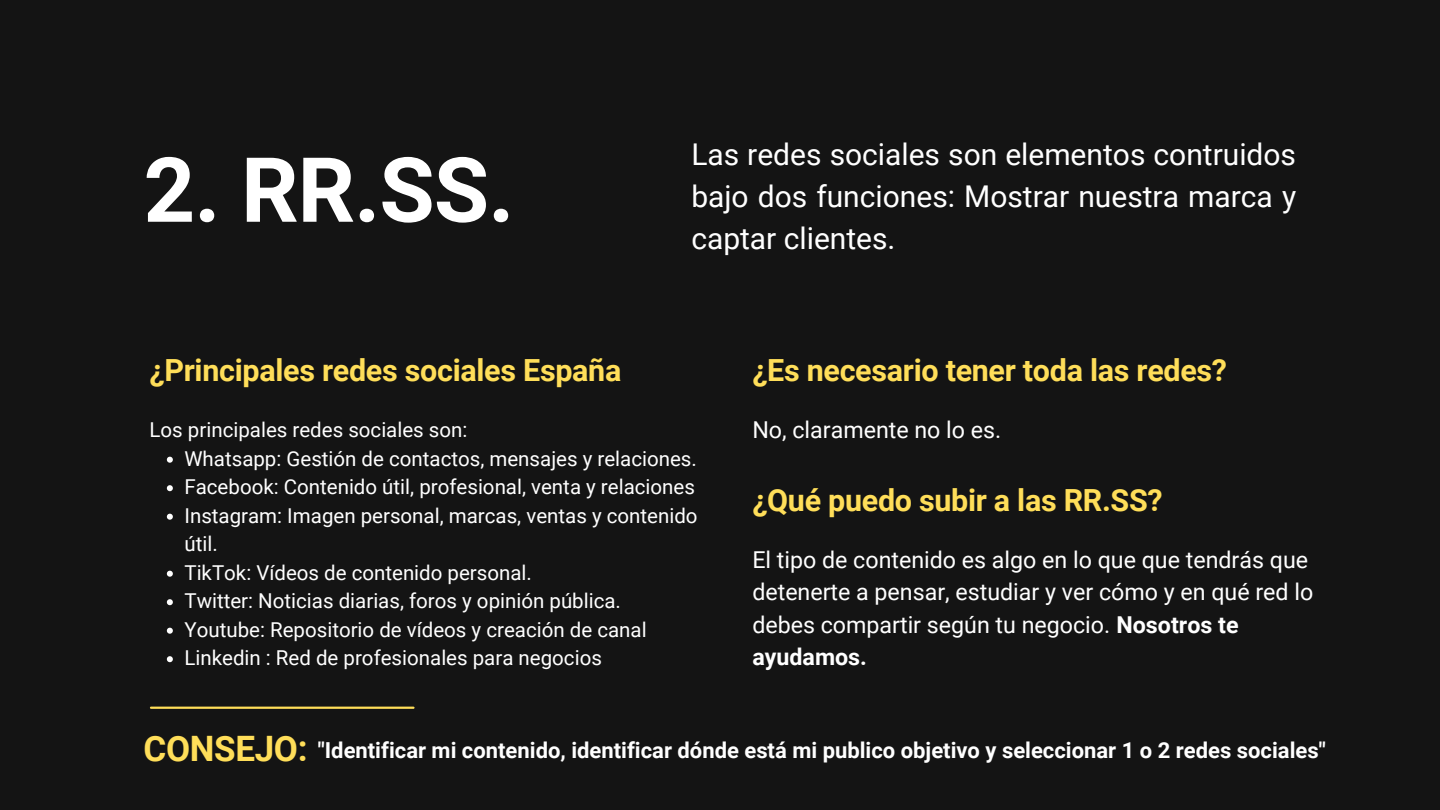
<style>
.page{position:relative;width:1440px;height:810px;background:#141414}
.page>*{position:absolute;margin:0;border:0;box-sizing:border-box;transform-origin:0 0}
.t1{font:700 90px "Roboto";color:#fff}
.t2{font:700 30.5px "Roboto";letter-spacing:-.01em;color:#ffde59}
.t3{font:30px/42px "Roboto";color:#fff;text-align:justify}
.t4{font:23.2px/32.2px "Roboto";color:#fff}
.t5{font:700 22px "Roboto";color:#fff}
.t6{font:20.5px/28.5px "Roboto";color:#fff}
.s1{font-weight:700}
.s2{font-size:35px;color:#ffde59}
</style>
<div class="page">
<svg style="left:167px;top:457px;width:6px;height:6px"></svg>
<svg style="left:167px;top:485px;width:6px;height:6px"></svg>
<svg style="left:167px;top:514px;width:6px;height:6px"></svg>
<svg style="left:167px;top:571px;width:6px;height:6px"></svg>
<svg style="left:167px;top:599px;width:6px;height:6px"></svg>
<svg style="left:167px;top:628px;width:6px;height:6px"></svg>
<svg style="left:167px;top:656px;width:6px;height:6px"></svg>
<hr style="left:151px;top:707px;width:262px;height:2px;background:#ffde59">
<h1 class="t1" style="left:144px;top:138px;width:372px">2. RR.SS.</h1>
<h3 class="t3" style="left:691px;top:134px;width:606px">Las redes sociales son elementos contruidos bajo dos funciones: Mostrar nuestra marca y captar clientes.</h3>
<h2 class="t2" style="left:150px;top:353px;width:473px">¿Principales redes sociales España</h2>
<h2 class="t2" style="left:752px;top:353px;width:476px">¿Es necesario tener toda las redes?</h2>
<p class="t6" style="left:150px;top:416px;width:319px">Los principales redes sociales son:</p>
<p class="t4" style="left:752px;top:414px;width:250px">No, claramente no lo es.</p>
<p class="t6" style="left:184px;top:444px;width:515px">Whatsapp: Gestión de contactos, mensajes y relaciones.<br>Facebook: Contenido útil, profesional, venta y relaciones Instagram: Imagen personal, marcas, ventas y contenido útil.<br>TikTok: Vídeos de contenido personal.<br>Twitter: Noticias diarias, foros y opinión pública.<br>Youtube: Repositorio de vídeos y creación de canal Linkedin : Red de profesionales para negocios</p>
<h2 class="t2" style="left:752px;top:483px;width:412px">¿Qué puedo subir a las RR.SS?</h2>
<p class="t4" style="left:752px;top:544px;width:562px">El tipo de contenido es algo en lo que que tendrás que detenerte a pensar, estudiar y ver cómo y en qué red lo debes compartir según tu negocio. <span class="s1">Nosotros te ayudamos.</span></p>
<p class="t5" style="left:144px;top:738px;width:1184px"><span class="s2">CONSEJO:</span> "Identificar mi contenido, identificar dónde está mi publico objetivo y seleccionar 1 o 2 redes sociales"</p>
</div>
